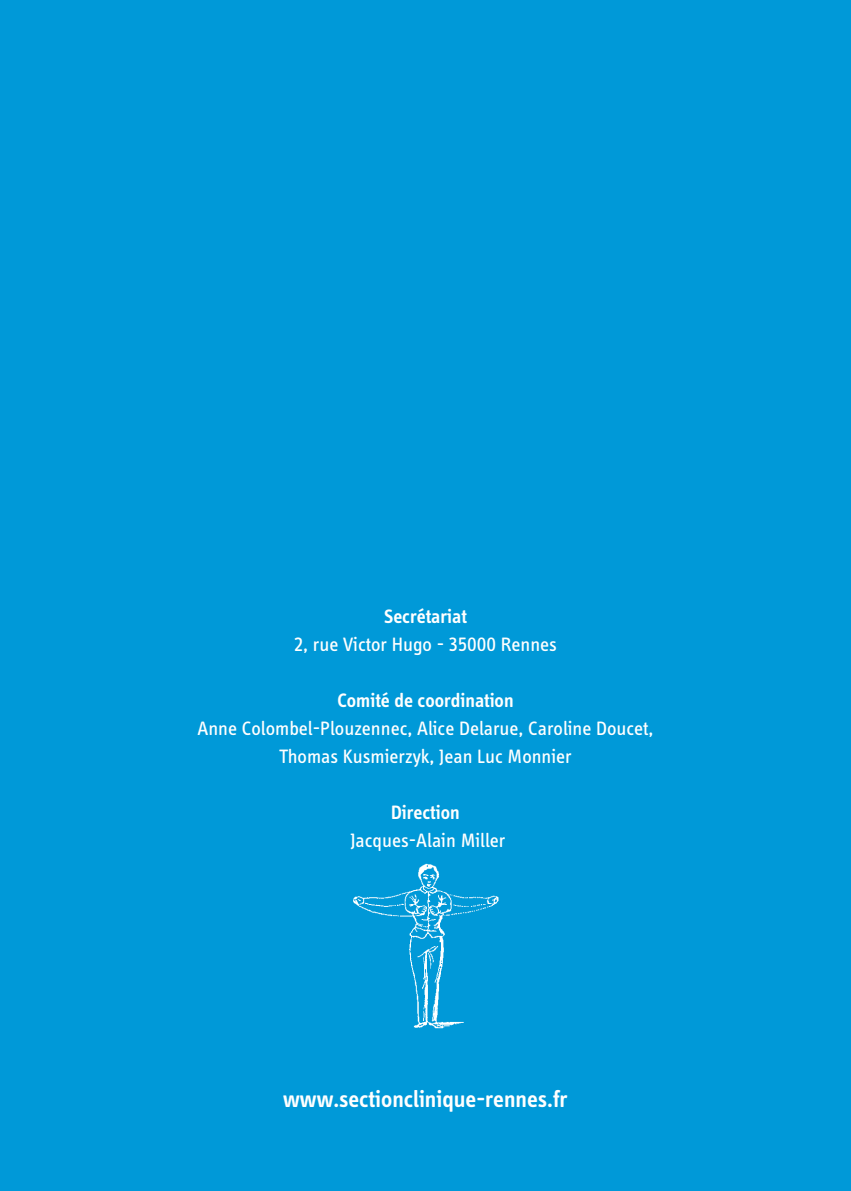
<style>
.page{position:relative;width:851px;height:1191px;background:#fff}
.page>*{position:absolute;margin:0;border:0;box-sizing:border-box;transform-origin:0 0}
.t1{font:600 24px "Info Display Pro";color:#fff}
.t2{font:20px/28px "Info Display Pro";color:#fff;text-align:center}
.t3{font:600 20px "Info Display Pro";color:#fff}
</style>
<div class="page">
<div style="left:0;top:0;width:850px;height:1191px;background:#0099d8"></div>
<img style="left:353px;top:863px;width:146px;height:166px">
<p class="t3" style="left:384px;top:604px;width:84px">Secrétariat</p>
<p class="t2" style="left:294px;top:630px;width:264px">2, rue Victor Hugo - 35000 Rennes</p>
<p class="t3" style="left:337px;top:688px;width:178px">Comité de coordination</p>
<p class="t2" style="left:197px;top:714px;width:457px">Anne Colombel-Plouzennec, Alice Delarue, Caroline Doucet,<br>Thomas Kusmierzyk, Jean Luc Monnier</p>
<p class="t3" style="left:391px;top:800px;width:70px">Direction</p>
<p class="t2" style="left:350px;top:826px;width:156px">Jacques-Alain Miller</p>
<p class="t1" style="left:283px;top:1085px;width:286px">www.sectionclinique-rennes.fr</p>
</div>
